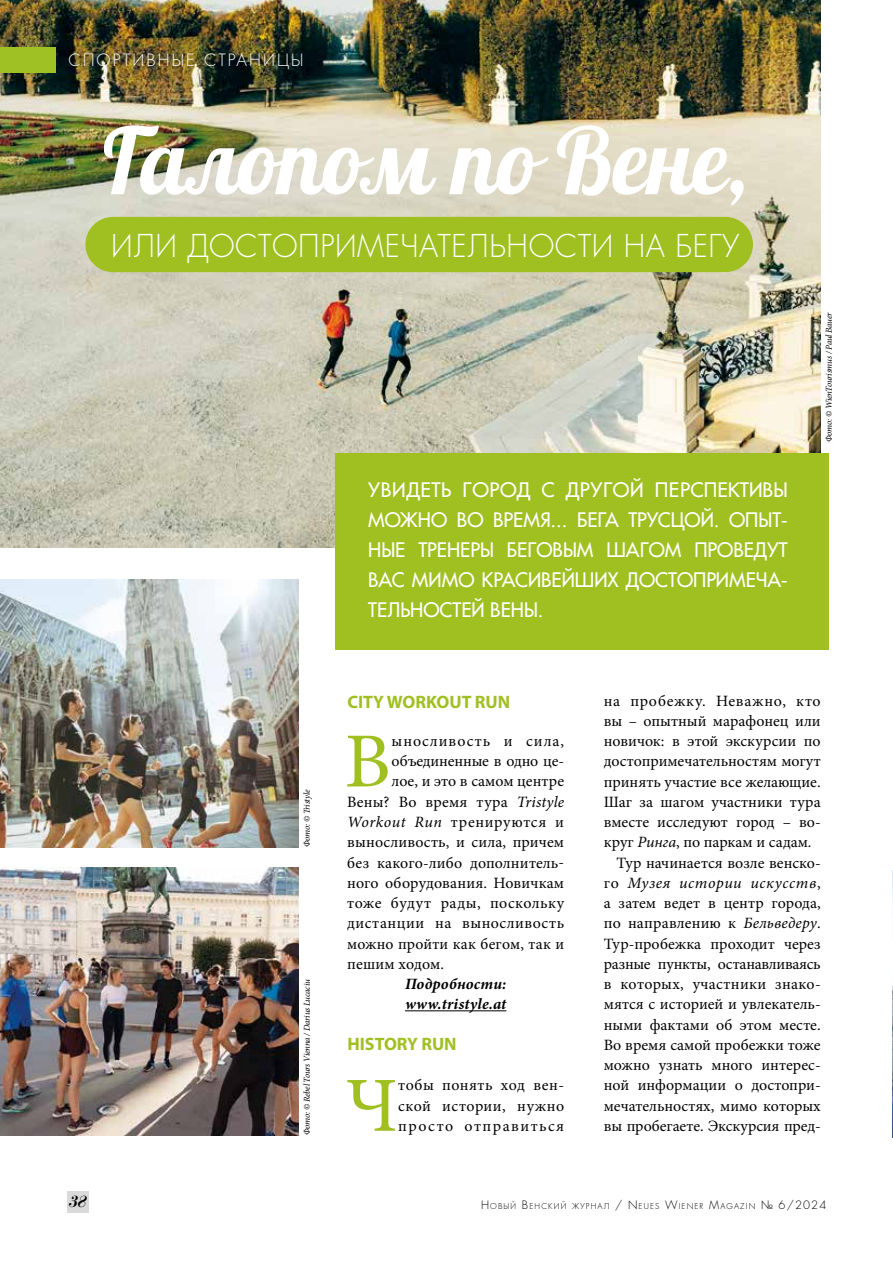
<style>
.page{position:relative;width:893px;height:1263px;background:#fff}
.page>*{position:absolute;margin:0;border:0;box-sizing:border-box;transform-origin:0 0}
.t1{font:91.8px "Lobster";color:#fff}
.t2{font:78px "Minion Pro";color:#a0c022}
.t3{font:30.6px "Favorit Light C";letter-spacing:.02em;color:#fff}
.t4{font:19.5px/30px "Favorit C";color:#fff;text-align:justify}
.t5{font:700 18px "Myriad Pro";color:#a0c022}
.t6{font:16.5px "Favorit Light C";letter-spacing:.13em;color:#fff}
.t7{font:italic 16.5px "Paragon Nord C";color:#000}
.t8{font:15.75px/20.2px "Minion Pro";letter-spacing:.005em;color:#000;text-align:justify}
.t9{font:15.75px "Minion Pro";letter-spacing:.03em;color:#000}
.t10{font:15.75px "Minion Pro";letter-spacing:.04em;color:#000}
.t11{font:italic 700 15.75px/20.2px "Minion Pro";letter-spacing:.015em;color:#000}
.t12{font:15.75px "Minion Pro";letter-spacing:-.02em;color:#000}
.t13{font:italic 15.75px "Minion Pro";letter-spacing:.04em;color:#000}
.t14{font:15.75px "Minion Pro";letter-spacing:.06em;color:#000}
.t15{font:italic 9px "Minion Pro";letter-spacing:-.025em;color:#000}
.t16{font:7.8px "Favorit Light C";letter-spacing:.145em;color:#000}
.s1{font-style:italic}
.s2{font-style:normal}
.s3{font-size:11.25px}
</style>
<div class="page">
<div style="left:67px;top:1192px;width:22px;height:21px;background:#dadada"></div>
<img style="left:0;top:0;width:821px;height:548px">
<img style="left:892px;top:870px;width:1px;height:267px">
<div style="left:0;top:47px;width:55px;height:25px;background:#a0c124"></div>
<hr style="left:405px;top:1010px;width:101px;height:1px;background:#000">
<img style="left:0;top:580px;width:299px;height:267px">
<img style="left:0;top:868px;width:299px;height:267px">
<div style="left:335px;top:453px;width:493px;height:196px;background:#a0c022"></div>
<div style="left:85px;top:217px;width:668px;height:55px;background:#a0c022;border-radius:28px"></div>
<p class="t6" style="left:68px;top:49px;width:237px">СПОРТИВНЫЕ СТРАНИЦЫ</p>
<h1 class="t1" style="left:103px;top:102px;width:646px">Галопом по Вене,</h1>
<h3 class="t3" style="left:111px;top:226px;width:629px">ИЛИ ДОСТОПРИМЕЧАТЕЛЬНОСТИ НА БЕГУ</h3>
<p class="t4" style="left:368px;top:475px;width:421px">УВИДЕТЬ ГОРОД С ДРУГОЙ ПЕРСПЕКТИВЫ МОЖНО ВО ВРЕМЯ... БЕГА ТРУСЦОЙ. ОПЫТ-НЫЕ ТРЕНЕРЫ БЕГОВЫМ ШАГОМ ПРОВЕДУТ ВАС МИМО КРАСИВЕЙШИХ ДОСТОПРИМЕЧА-ТЕЛЬНОСТЕЙ ВЕНЫ.</p>
<p class="t15" style="left:823px;top:442px;width:132px;rotate:-90deg">Фото: © WienTourismus / Paul Bauer</p>
<p class="t15" style="left:301px;top:847px;width:59px;rotate:-90deg">Фото: © Tristyle</p>
<p class="t15" style="left:301px;top:1135px;width:157px;rotate:-90deg">Фото: © Rebel Tours Vienna / Darius Lucaciu</p>
<p class="t5" style="left:347px;top:690px;width:164px">CITY WORKOUT RUN</p>
<h2 class="t2" style="left:344px;top:709px;width:48px">В</h2>
<p class="t14" style="left:392px;top:730px;width:174px">ыносливость и сила,</p>
<p class="t8" style="left:392px;top:751px;width:174px">объединенные в одно це-</p>
<p class="t8" style="left:392px;top:771px;width:174px">лое, и это в самом центре</p>
<p class="t8" style="left:347px;top:792px;width:218px">Вены? Во время тура <span class="s1">Tristyle</span></p>
<p class="t10" style="left:347px;top:811px;width:218px"><span class="s1">Workout Run</span> тренируются и</p>
<p class="t8" style="left:347px;top:832px;width:218px">выносливость, и сила, причем</p>
<p class="t8" style="left:347px;top:852px;width:218px">без какого-либо дополнитель-</p>
<p class="t8" style="left:347px;top:873px;width:218px">ного оборудования. Новичкам</p>
<p class="t9" style="left:347px;top:892px;width:218px">тоже будут рады, поскольку</p>
<p class="t9" style="left:347px;top:913px;width:218px">дистанции на выносливость</p>
<p class="t8" style="left:347px;top:933px;width:218px">можно пройти как бегом, так и</p>
<p class="t8" style="left:347px;top:954px;width:99px">пешим ходом.</p>
<p class="t11" style="left:405px;top:973px;width:103px">Подробности: www.tristyle.at</p>
<p class="t5" style="left:347px;top:1032px;width:111px">HISTORY RUN</p>
<h2 class="t2" style="left:346px;top:1053px;width:54px">Ч</h2>
<p class="t8" style="left:398px;top:1075px;width:167px">тобы понять ход вен&shy;ской истории, нужно просто отправиться</p>
<p class="t10" style="left:604px;top:690px;width:218px">на пробежку. Неважно, кто</p>
<p class="t8" style="left:604px;top:711px;width:218px">вы – опытный марафонец или</p>
<p class="t8" style="left:604px;top:731px;width:218px">новичок: в этой экскурсии по</p>
<p class="t8" style="left:604px;top:751px;width:218px">достопримечательностям могут</p>
<p class="t8" style="left:604px;top:772px;width:218px">принять участие все желающие.</p>
<p class="t8" style="left:604px;top:792px;width:218px">Шаг за шагом участники тура</p>
<p class="t8" style="left:604px;top:812px;width:218px">вместе исследуют город – во-</p>
<p class="t8" style="left:604px;top:832px;width:209px">круг <span class="s1">Ринга</span>, по паркам и садам.</p>
<p class="t8" style="left:617px;top:853px;width:206px">Тур начинается возле венско-</p>
<p class="t13" style="left:604px;top:872px;width:218px"><span class="s2">го</span> Музея истории искусств<span class="s2">,</span></p>
<p class="t8" style="left:604px;top:893px;width:218px">а затем ведет в центр города,</p>
<p class="t8" style="left:604px;top:913px;width:218px">по направлению к <span class="s1">Бельведеру</span>.</p>
<p class="t8" style="left:604px;top:934px;width:218px">Тур-пробежка проходит через</p>
<p class="t12" style="left:604px;top:953px;width:218px">разные пункты, останавливаясь</p>
<p class="t8" style="left:604px;top:974px;width:218px">в которых, участники знако-</p>
<p class="t8" style="left:604px;top:994px;width:218px">мятся с историей и увлекатель-</p>
<p class="t8" style="left:604px;top:1015px;width:218px">ными фактами об этом месте.</p>
<p class="t8" style="left:604px;top:1035px;width:218px">Во время самой пробежки тоже</p>
<p class="t8" style="left:604px;top:1055px;width:218px">можно узнать много интерес-</p>
<p class="t8" style="left:604px;top:1075px;width:218px">ной информации о достопри-</p>
<p class="t8" style="left:604px;top:1096px;width:218px">мечательностях, мимо которых</p>
<p class="t8" style="left:604px;top:1116px;width:218px">вы пробегаете. Экскурсия пред-</p>
<p class="t7" style="left:68px;top:1192px;width:19px">38</p>
<p class="t16" style="left:481px;top:1201px;width:347px"><span class="s3">Н</span>ОВЫЙ <span class="s3">В</span>ЕНСКИЙ ЖУРНАЛ <span class="s3">/</span> <span class="s3">N</span>EUES <span class="s3">W</span>IEN ER <span class="s3">M</span>AGAZIN <span class="s3">№ 6/2024</span></p>
</div>
